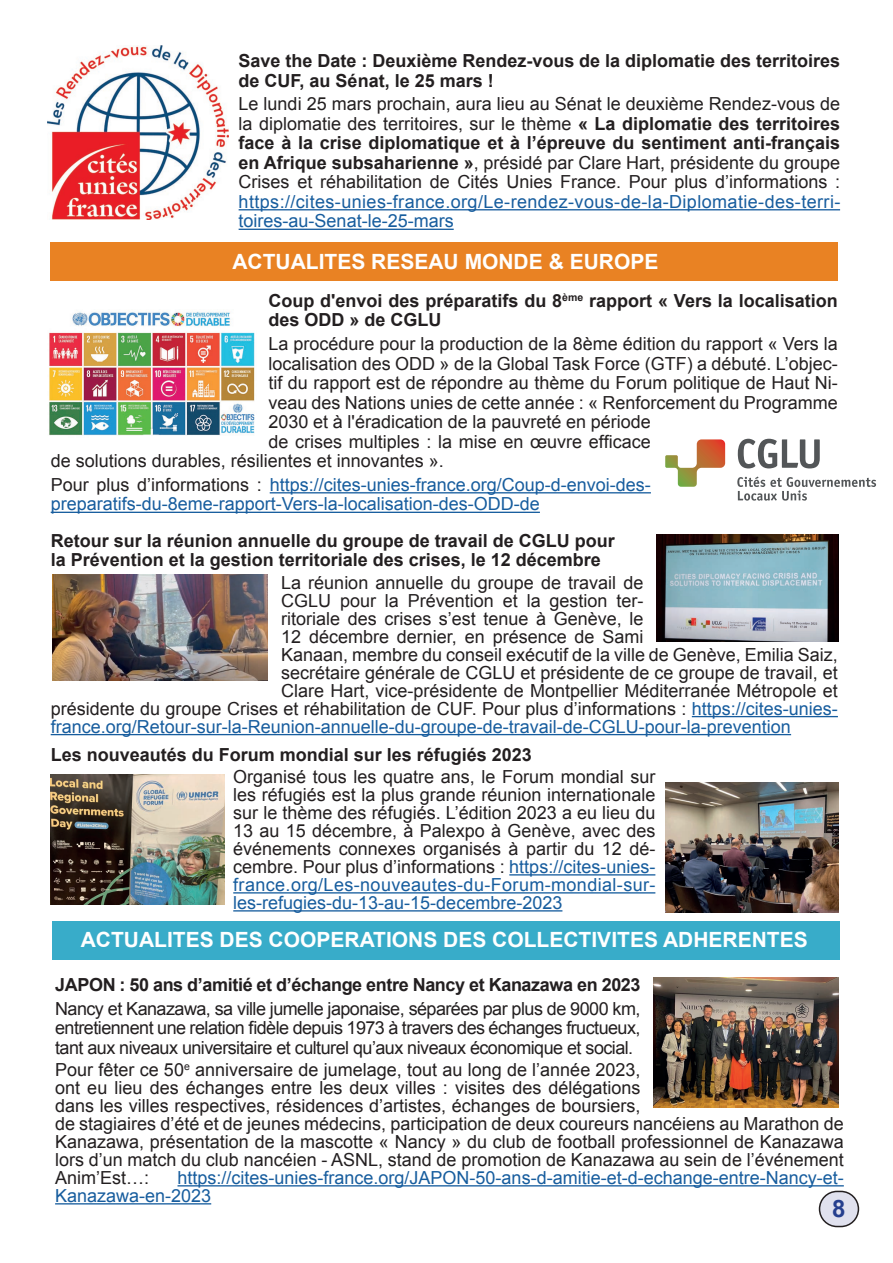
<style>
.page{position:relative;width:893px;height:1263px;background:#fff}
.page>*{position:absolute;margin:0;border:0;box-sizing:border-box;transform-origin:0 0}
.t1{font:700 24px "Arial";color:#253f8e}
.t2{font:700 21px "Arial";color:#fff}
.t3{font:18px/18px "Arial";color:#231f20;text-align:justify}
.t4{font:18px/19.5px "Arial";color:#175d9e}
.t5{font:700 18px/19.5px "Arial";color:#231f20}
.t6{font:18px/19.5px "Arial";letter-spacing:.025em;color:#175d9e}
.t7{font:700 18px "Arial";letter-spacing:-.02em;color:#231f20}
.s1{font-weight:700}
.s2{color:#231f20}
.s3{color:#175d9e}
</style>
<div class="page">
<div style="left:819px;top:1191px;width:39px;height:35px;background:#e0e1ee;border-radius:18px"></div>
<div style="left:819px;top:1191px;width:40px;height:36px;border:2px solid #231f20;border-radius:18px"></div>
<img style="left:47px;top:45px;width:181px;height:174px">
<hr style="left:239px;top:209px;width:601px;height:1px;background:#175d9e">
<hr style="left:239px;top:229px;width:215px;height:1px;background:#175d9e">
<div style="left:51px;top:242px;width:787px;height:39px;background:#e98223"></div>
<svg style="left:665px;top:439px;width:60px;height:48px"></svg>
<svg style="left:737px;top:477px;width:139px;height:24px"></svg>
<svg style="left:738px;top:439px;width:82px;height:29px"></svg>
<img style="left:49px;top:311px;width:206px;height:125px">
<hr style="left:270px;top:492px;width:381px;height:1px;background:#175d9e">
<hr style="left:51px;top:512px;width:489px;height:1px;background:#175d9e">
<hr style="left:692px;top:716px;width:146px;height:1px;background:#175d9e">
<hr style="left:51px;top:734px;width:740px;height:1px;background:#175d9e">
<hr style="left:509px;top:874px;width:146px;height:1px;background:#175d9e">
<hr style="left:233px;top:892px;width:422px;height:1px;background:#175d9e">
<hr style="left:233px;top:910px;width:329px;height:1px;background:#175d9e">
<img style="left:656px;top:535px;width:183px;height:106px">
<img style="left:53px;top:574px;width:214px;height:107px">
<img style="left:51px;top:775px;width:174px;height:129px">
<img style="left:666px;top:783px;width:172px;height:129px">
<div style="left:53px;top:921px;width:787px;height:39px;background:#38acc9"></div>
<hr style="left:178px;top:1185px;width:666px;height:1px;background:#175d9e">
<hr style="left:55px;top:1203px;width:156px;height:1px;background:#175d9e">
<img style="left:653px;top:978px;width:186px;height:129px">
<p class="t5" style="left:239px;top:52px;width:603px">Save the Date : Deuxième Rendez-vous de la diplomatie des territoires de CUF, au Sénat, le 25 mars !</p>
<p class="t3" style="left:239px;top:94px;width:603px;line-height:19.5px">Le lundi 25 mars prochain, aura lieu au Sénat le deuxième Rendez-vous de la diplomatie des territoires, sur le thème <span class="s1">« La diplomatie des territoires face à la crise diplomatique et à l’épreuve du sentiment anti-français en Afrique subsaharienne »</span>, présidé par Clare Hart, présidente du groupe Crises et réhabilitation de Cités Unies France. Pour plus d’informations :</p>
<p class="t6" style="left:239px;top:192px;width:603px">https://cites-unies-france.org/Le-rendez-vous-de-la-Diplomatie-des-terri&shy;toires-au-Senat-le-25-mars</p>
<p class="t2" style="left:232px;top:248px;width:427px">ACTUALITES RESEAU MONDE &amp; EUROPE</p>
<p class="t5" style="left:268px;top:291px;width:571px">Coup d'envoi des préparatifs du 8<sup>ème</sup> rapport « Vers la localisation des ODD » de CGLU</p>
<p class="t3" style="left:268px;top:335px;width:571px">La procédure pour la production de la 8ème édition du rapport « Vers la</p>
<p class="t3" style="left:268px;top:354px;width:571px">localisation des ODD » de la Global Task Force (GTF) a débuté. L’objec-</p>
<p class="t3" style="left:268px;top:374px;width:571px">tif du rapport est de répondre au thème du Forum politique de Haut Ni-</p>
<p class="t3" style="left:268px;top:393px;width:571px">veau des Nations unies de cette année : « Renforcement du Programme</p>
<p class="t3" style="left:268px;top:413px;width:384px">2030 et à l'éradication de la pauvreté en période</p>
<p class="t3" style="left:268px;top:432px;width:384px">de crises multiples : la mise en œuvre efficace</p>
<p class="t3" style="left:51px;top:452px;width:395px">de solutions durables, résilientes et innovantes ».</p>
<p class="t4" style="left:51px;top:475px;width:602px"><span class="s2">Pour plus d’informations :</span> https://cites-unies-france.org/Coup-d-envoi-des&shy;preparatifs-du-8eme-rapport-Vers-la-localisation-des-ODD-de</p>
<p class="t5" style="left:51px;top:531px;width:566px">Retour sur la réunion annuelle du groupe de travail de CGLU pour la Prévention et la gestion territoriale des crises, le 12 décembre</p>
<p class="t3" style="left:281px;top:573px;width:364px">La réunion annuelle du groupe de travail de</p>
<p class="t3" style="left:281px;top:591px;width:364px">CGLU pour la Prévention et la gestion ter-</p>
<p class="t3" style="left:281px;top:609px;width:364px">ritoriale des crises s’est tenue à Genève, le</p>
<p class="t3" style="left:281px;top:627px;width:364px">12 décembre dernier, en présence de Sami</p>
<p class="t3" style="left:281px;top:645px;width:558px">Kanaan, membre du conseil exécutif de la ville de Genève, Emilia Saiz,</p>
<p class="t3" style="left:281px;top:663px;width:558px">secrétaire générale de CGLU et présidente de ce groupe de travail, et</p>
<p class="t3" style="left:281px;top:681px;width:558px">Clare Hart, vice-présidente de Montpellier Méditerranée Métropole et</p>
<p class="t3" style="left:51px;top:699px;width:789px">présidente du groupe Crises et réhabilitation de CUF. Pour plus d’informations : <span class="s3">https://cites-unies-</span></p>
<p class="t4" style="left:51px;top:717px;width:742px">france.org/Retour-sur-la-Reunion-annuelle-du-groupe-de-travail-de-CGLU-pour-la-prevention</p>
<p class="t5" style="left:51px;top:745px;width:483px">Les nouveautés du Forum mondial sur les réfugiés 2023</p>
<p class="t3" style="left:233px;top:768px;width:424px">Organisé tous les quatre ans, le Forum mondial sur les réfugiés est la plus grande réunion internationale sur le thème des réfugiés. L’édition 2023 a eu lieu du 13 au 15 décembre, à Palexpo à Genève, avec des événements connexes organisés à partir du 12 dé&shy;cembre. Pour plus d’informations : <span class="s3">https://cites-unies&shy;france.org/Les-nouveautes-du-Forum-mondial-sur&shy;les-refugies-du-13-au-15-decembre-2023</span></p>
<p class="t2" style="left:81px;top:926px;width:728px">ACTUALITES DES COOPERATIONS DES COLLECTIVITES ADHERENTES</p>
<p class="t7" style="left:55px;top:972px;width:587px">JAPON : 50 ans d’amitié et d’échange entre Nancy et Kanazawa en 2023</p>
<p class="t3" style="left:55px;top:999px;width:587px;line-height:19.5px">Nancy et Kanazawa, sa ville jumelle japonaise, séparées par plus de 9000 km, entretiennent une relation fidèle depuis 1973 à travers des échanges fructueux, tant aux niveaux universitaire et culturel qu’aux niveaux économique et social.</p>
<p class="t3" style="left:55px;top:1061px;width:790px;text-align:left">Pour fêter ce 50<sup>e</sup> anniversaire de jumelage, tout au long de l’année 2023,<br>ont eu lieu des échanges entre les deux villes : visites des délégations<br>dans les villes respectives, résidences d’artistes, échanges de boursiers,<br>de stagiaires d’été et de jeunes médecins, participation de deux coureurs nancéiens au Marathon de Kanazawa, présentation de la mascotte « Nancy » du club de football professionnel de Kanazawa lors d’un match du club nancéien - ASNL, stand de promotion de Kanazawa au sein de l’événement Anim’Est…:</p>
<p class="t4" style="left:55px;top:1169px;width:790px;line-height:18px;text-indent:122px">https://cites-unies-france.org/JAPON-50-ans-d-amitie-et-d-echange-entre-Nancy-et-<br>Kanazawa-en-2023</p>
<h1 class="t1" style="left:832px;top:1192px;width:15px">8</h1>
</div>
